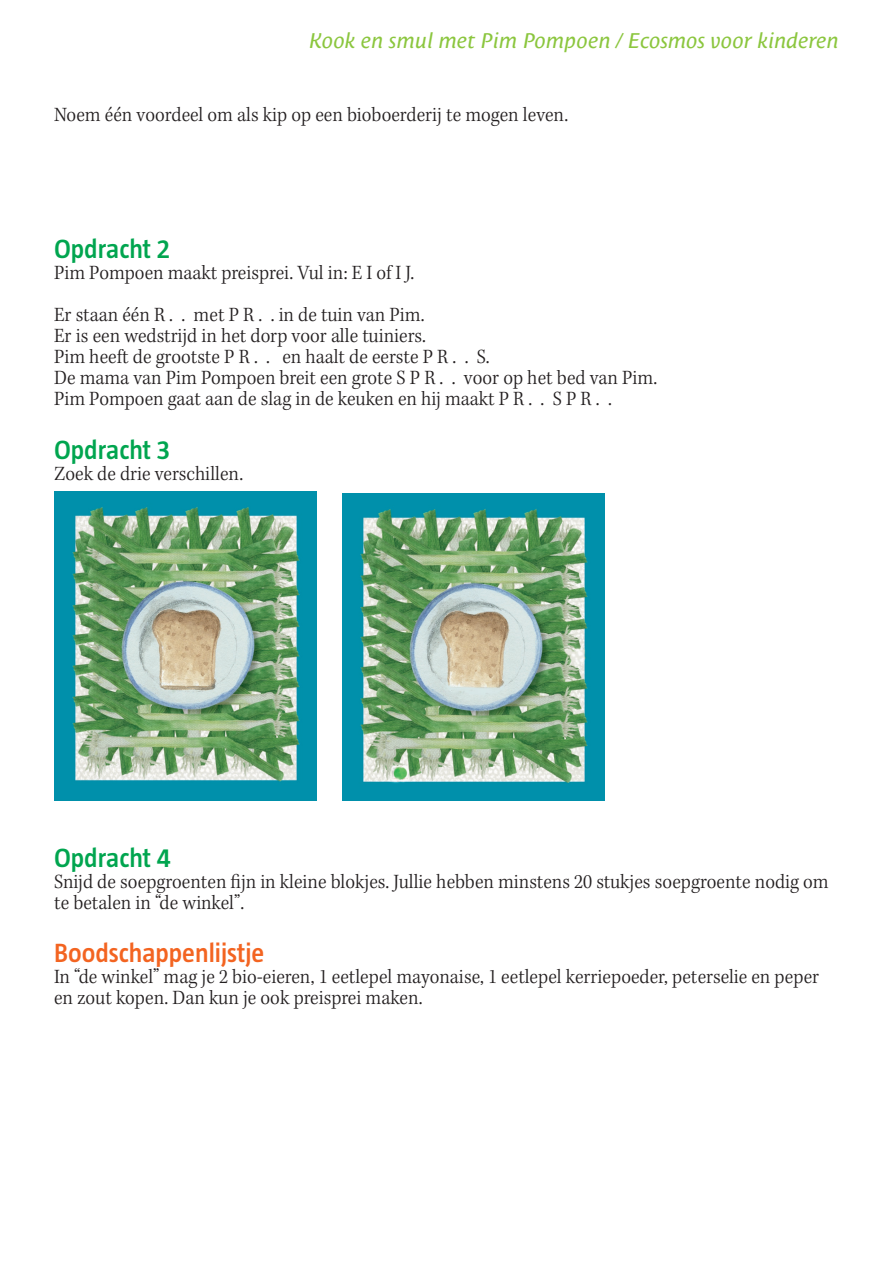
<style>
.page{position:relative;width:893px;height:1263px;background:#fff}
.page>*{position:absolute;margin:0;border:0;box-sizing:border-box;transform-origin:0 0}
.t1{font:600 27px "Taz";color:#00a54f}
.t2{font:600 27px "Taz";color:#f36421}
.t3{font:21px/21px "Kepler Std Light Scn";color:#231f20}
.t4{font:italic 21px "Costa Ptf";color:#8bc63e}
</style>
<div class="page">
<img style="left:54px;top:492px;width:262px;height:309px">
<img style="left:342px;top:493px;width:263px;height:308px">
<p class="t4" style="left:309px;top:28px;width:531px">Kook en smul met Pim Pompoen / Ecosmos voor kinderen</p>
<p class="t3" style="left:54px;top:105px;width:516px">Noem één voordeel om als kip op een bioboerderij te mogen leven.</p>
<p class="t1" style="left:54px;top:234px;width:118px">Opdracht 2</p>
<p class="t3" style="left:54px;top:253px;width:372px;line-height:42px">Pim Pompoen maakt preisprei. Vul in: E I of I J.<br>Er staan één R . . met P R . . in de tuin van Pim.</p>
<p class="t3" style="left:54px;top:326px;width:605px">Er is een wedstrijd in het dorp voor alle tuiniers.<br>Pim heeft de grootste P R . . en haalt de eerste P R . . S.<br>De mama van Pim Pompoen breit een grote S P R . . voor op het bed van Pim.<br>Pim Pompoen gaat aan de slag in de keuken en hij maakt P R . . S P R . .</p>
<p class="t1" style="left:54px;top:434px;width:118px">Opdracht 3</p>
<p class="t3" style="left:54px;top:463px;width:191px">Zoek de drie verschillen.</p>
<p class="t1" style="left:54px;top:843px;width:118px">Opdracht 4</p>
<p class="t3" style="left:54px;top:872px;width:776px">Snijd de soepgroenten jn in kleine blokjes. Jullie hebben minstens 20 stukjes soepgroente nodig om te betalen in “de winkel”.</p>
<p class="t2" style="left:54px;top:938px;width:212px">Boodschappenlijstje</p>
<p class="t3" style="left:54px;top:967px;width:767px">In “de winkel” mag je 2 bio-eieren, 1 eetlepel mayonaise, 1 eetlepel kerriepoeder, peterselie en peper en zout kopen. Dan kun je ook preisprei maken.</p>
</div>
